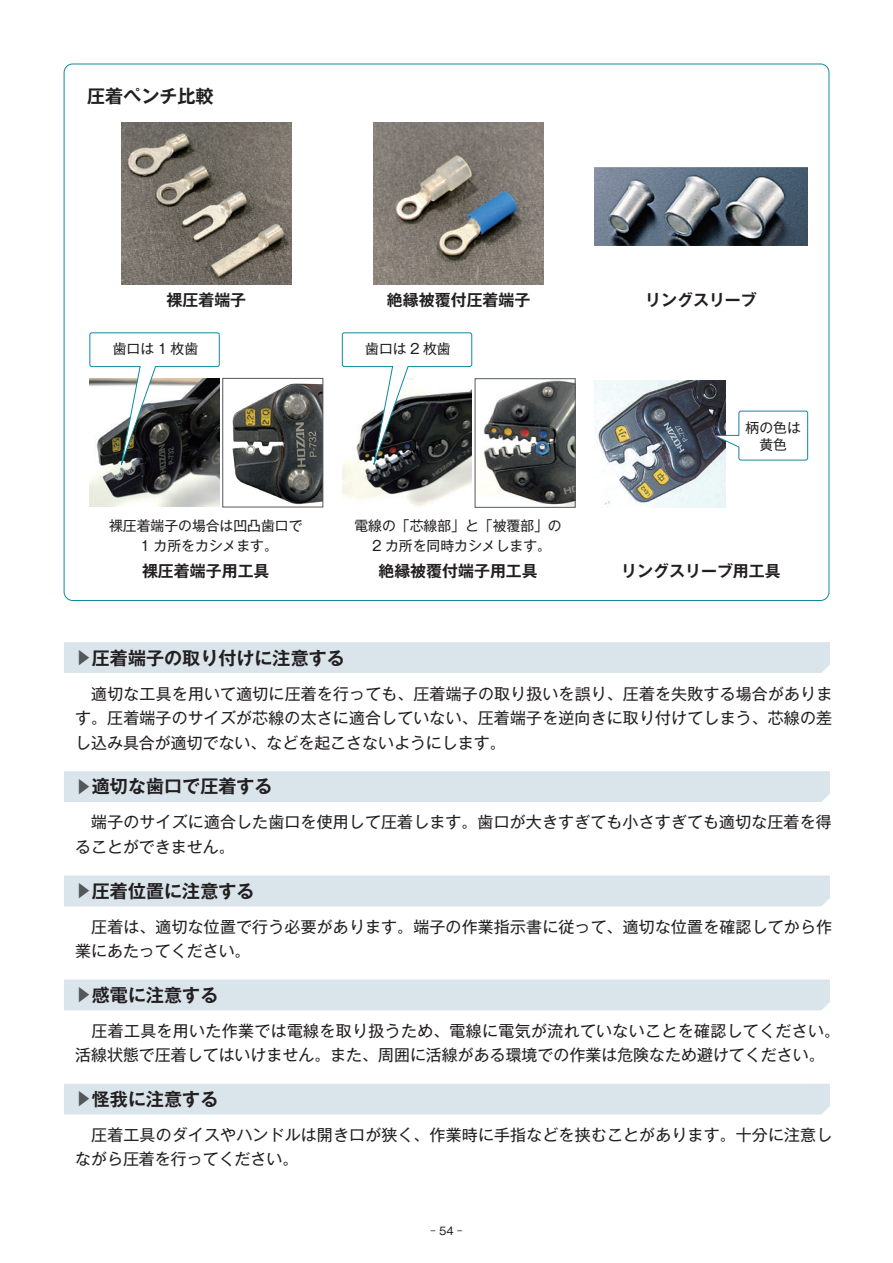
<style>
.page{position:relative;width:893px;height:1263px;background:#fff}
.page>*{position:absolute;margin:0;border:0;box-sizing:border-box;transform-origin:0 0}
.t1{font:700 18px "Gothic MB101 Pro De";color:#231f20}
.t2{font:15.9px/24.5px "Gothic MB101 Pro";letter-spacing:.01em;color:#231f20}
.t3{font:700 15.9px "Gothic MB101 Pro De";color:#231f20}
.t4{font:13.8px/20.2px "Gothic MB101 Pro";color:#231f20;text-align:center}
.t5{font:10.65px "Gothic MB101 Pro";color:#231f20}
.s1{font-size:16.8px;color:#54575b}
</style>
<div class="page">
<img style="left:374px;top:123px;width:170px;height:161px">
<img style="left:594px;top:168px;width:214px;height:78px">
<img style="left:90px;top:473px;width:129px;height:34px">
<img style="left:232px;top:383px;width:89px;height:122px">
<div style="left:223px;top:378px;width:100px;height:129px;border:1px solid #54575b"></div>
<img style="left:342px;top:473px;width:129px;height:34px">
<img style="left:478px;top:380px;width:95px;height:125px">
<div style="left:475px;top:378px;width:100px;height:129px;border:1px solid #54575b"></div>
<img style="left:121px;top:123px;width:170px;height:161px">
<svg style="left:89px;top:332px;width:131px;height:141px"></svg>
<svg style="left:342px;top:332px;width:130px;height:141px"></svg>
<img style="left:594px;top:380px;width:132px;height:127px">
<svg style="left:714px;top:410px;width:94px;height:51px"></svg>
<div style="left:64px;top:642px;width:766px;height:31px;background:#dae5eb"></div>
<div style="left:64px;top:771px;width:766px;height:31px;background:#dae5eb"></div>
<div style="left:64px;top:875px;width:766px;height:31px;background:#dae5eb"></div>
<div style="left:64px;top:979px;width:766px;height:31px;background:#dae5eb"></div>
<div style="left:64px;top:1084px;width:766px;height:30px;background:#dae5eb"></div>
<p class="t1" style="left:87px;top:81px;width:128px">圧着ペンチ比較</p>
<p class="t3" style="left:167px;top:287px;width:81px">裸圧着端子</p>
<p class="t3" style="left:387px;top:287px;width:145px">絶縁被覆付圧着端子</p>
<p class="t3" style="left:645px;top:287px;width:113px">リングスリーブ</p>
<p class="t4" style="left:113px;top:337px;width:87px">歯口は 1 枚歯</p>
<p class="t4" style="left:365px;top:337px;width:87px">歯口は 2 枚歯</p>
<p class="t4" style="left:109px;top:513px;width:195px">裸圧着端子の場合は凹凸歯口で<br>1 カ所をカシメます。</p>
<p class="t3" style="left:142px;top:558px;width:129px">裸圧着端子用工具</p>
<p class="t4" style="left:746px;top:418px;width:57px;line-height:17px">柄の色は黄色</p>
<p class="t4" style="left:354px;top:513px;width:209px">電線の「芯線部」と「被覆部」の<br>2 カ所を同時カシメします。</p>
<p class="t3" style="left:378px;top:558px;width:161px">絶縁被覆付端子用工具</p>
<p class="t3" style="left:621px;top:557px;width:161px">リングスリーブ用工具</p>
<p class="t1" style="left:75px;top:643px;width:271px"><span class="s1">▶</span>圧着端子の取り付けに注意する</p>
<p class="t2" style="left:75px;top:679px;width:759px;text-align:justify">　適切な工具を用いて適切に圧着を行っても、圧着端子の取り扱いを誤り、圧着を失敗する場合があります。圧着端子のサイズが芯線の太さに適合していない、圧着端子を逆向きに取り付けてしまう、芯線の差し込み具合が適切でない、などを起こさないようにします。</p>
<p class="t1" style="left:75px;top:771px;width:199px"><span class="s1">▶</span>適切な歯口で圧着する</p>
<p class="t2" style="left:75px;top:808px;width:758px">　端子のサイズに適合した歯口を使用して圧着します。歯口が大きすぎても小さすぎても適切な圧着を得ることができません。</p>
<p class="t1" style="left:75px;top:876px;width:181px"><span class="s1">▶</span>圧着位置に注意する</p>
<p class="t2" style="left:75px;top:912px;width:758px">　圧着は、適切な位置で行う必要があります。端子の作業指示書に従って、適切な位置を確認してから作業にあたってください。</p>
<p class="t1" style="left:75px;top:980px;width:145px"><span class="s1">▶</span>感電に注意する</p>
<p class="t2" style="left:75px;top:1016px;width:766px">　圧着工具を用いた作業では電線を取り扱うため、電線に電気が流れていないことを確認してください。活線状態で圧着してはいけません。また、周囲に活線がある環境での作業は危険なため避けてください。</p>
<p class="t1" style="left:75px;top:1084px;width:145px"><span class="s1">▶</span>怪我に注意する</p>
<p class="t2" style="left:75px;top:1120px;width:759px">　圧着工具のダイスやハンドルは開き口が狭く、作業時に手指などを挟むことがあります。十分に注意しながら圧着を行ってください。</p>
<p class="t5" style="left:430px;top:1222px;width:34px">- 54 -</p>
</div>
